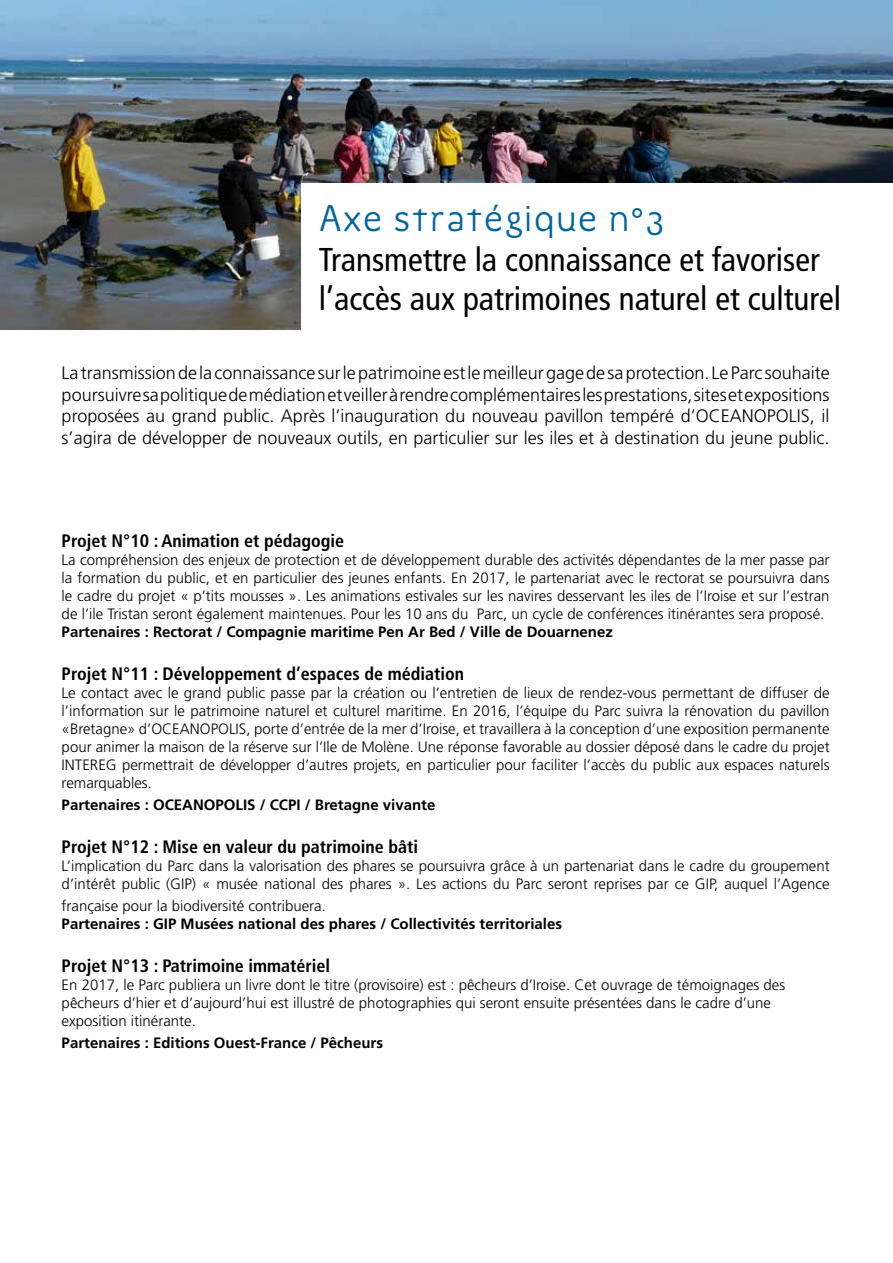
<style>
.page{position:relative;width:893px;height:1263px;background:#fff}
.page>*{position:absolute;margin:0;border:0;box-sizing:border-box;transform-origin:0 0}
.t1{font:37.5px "Spotka";color:#00659e}
.t2{font:condensed 33px/39.6px "Frutiger";color:#000}
.t3{font:300 18px/21.6px "Frutiger";color:#000;text-align:justify}
.t4{font:700 condensed 18px "Frutiger";color:#000}
.t5{font:300 15px/18px "Frutiger";color:#000;text-align:justify}
.t6{font:700 15px "Frutiger";color:#000}
</style>
<div class="page">
<img style="left:0;top:0;width:893px;height:330px">
<div style="left:302px;top:183px;width:591px;height:147px;background:#fff"></div>
<h1 class="t1" style="left:319px;top:198px;width:348px">Axe stratégique n°3</h1>
<h2 class="t2" style="left:319px;top:240px;width:524px">Transmettre la connaissance et favoriser l’accès aux patrimoines naturel et culturel</h2>
<p class="t3" style="left:62px;top:362px;width:770px">La transmission de la connaissance sur le patrimoine est le meilleur gage de sa protection. Le Parc souhaite poursuivre sa politique de médiation et veiller à rendre complémentaires les prestations, sites et expositions proposées au grand public. Après l’inauguration du nouveau pavillon tempéré d’OCEANOPOLIS, il s’agira de développer de nouveaux outils, en particulier sur les iles et à destination du jeune public.</p>
<p class="t4" style="left:62px;top:530px;width:284px">Projet N°10 : Animation et pédagogie</p>
<p class="t5" style="left:62px;top:551px;width:769px">La compréhension des enjeux de protection et de développement durable des activités dépendantes de la mer passe par la formation du public, et en particulier des jeunes enfants. En 2017, le partenariat avec le rectorat se poursuivra dans le cadre du projet « p’tits mousses ». Les animations estivales sur les navires desservant les iles de l’Iroise et sur l’estran de l’ile Tristan seront également maintenues. Pour les 10 ans du Parc, un cycle de conférences itinérantes sera proposé.</p>
<p class="t6" style="left:62px;top:623px;width:553px">Partenaires : Rectorat / Compagnie maritime Pen Ar Bed / Ville de Douarnenez</p>
<p class="t4" style="left:62px;top:663px;width:404px">Projet N°11 : Développement d’espaces de médiation</p>
<p class="t5" style="left:62px;top:684px;width:769px">Le contact avec le grand public passe par la création ou l’entretien de lieux de rendez-vous permettant de diffuser de l’information sur le patrimoine naturel et culturel maritime. En 2016, l’équipe du Parc suivra la rénovation du pavillon «Bretagne» d’OCEANOPOLIS, porte d’entrée de la mer d’Iroise, et travaillera à la conception d’une exposition permanente pour animer la maison de la réserve sur l’Ile de Molène. Une réponse favorable au dossier déposé dans le cadre du projet INTEREG permettrait de développer d’autres projets, en particulier pour faciliter l’accès du public aux espaces naturels remarquables.</p>
<p class="t6" style="left:62px;top:796px;width:375px">Partenaires : OCEANOPOLIS / CCPI / Bretagne vivante</p>
<p class="t4" style="left:62px;top:836px;width:358px">Projet N°12 : Mise en valeur du patrimoine bâti</p>
<p class="t5" style="left:62px;top:857px;width:769px">L’implication du Parc dans la valorisation des phares se poursuivra grâce à un partenariat dans le cadre du groupement d’intérêt public (GIP) « musée national des phares ». Les actions du Parc seront reprises par ce GIP, auquel l’Agence</p>
<p class="t5" style="left:62px;top:897px;width:266px">française pour la biodiversité contribuera.</p>
<p class="t6" style="left:62px;top:915px;width:502px">Partenaires : GIP Musées national des phares / Collectivités territoriales</p>
<p class="t4" style="left:62px;top:955px;width:270px">Projet N°13 : Patrimoine immatériel</p>
<p class="t5" style="left:62px;top:976px;width:725px;text-align:left">En 2017, le Parc publiera un livre dont le titre (provisoire) est : pêcheurs d’Iroise. Cet ouvrage de témoignages des pêcheurs d’hier et d’aujourd’hui est illustré de photographies qui seront ensuite présentées dans le cadre d’une exposition itinérante.</p>
<p class="t6" style="left:62px;top:1033px;width:323px">Partenaires : Editions Ouest-France / Pêcheurs</p>
</div>
